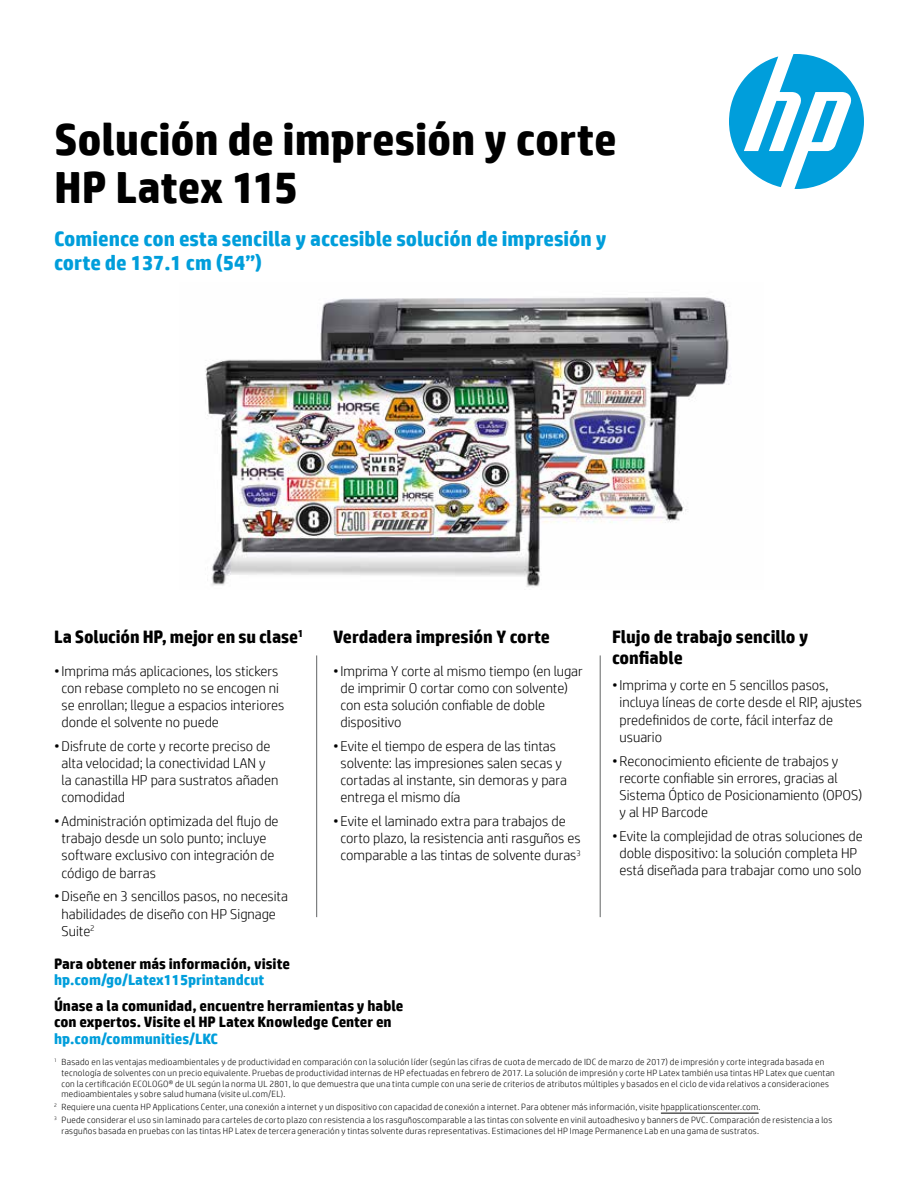
<style>
.page{position:relative;width:918px;height:1188px;background:#fff}
.page>*{position:absolute;margin:0;border:0;box-sizing:border-box;transform-origin:0 0}
.t1{font:700 45px/48px "HP Simplified";letter-spacing:-.005em;color:#000}
.t2{font:700 21px/24px "HP Simplified";color:#009edb}
.t3{font:700 18px/21.6px "HP Simplified";letter-spacing:-.005em;color:#000}
.t4{font:700 15px/16.5px "HP Simplified";color:#000}
.t5{font:700 15px "HP Simplified";color:#009edb}
.t6{font:300 14.25px/17.1px "HP Simplified";color:#000}
.t7{font:300 9px/10.8px "HP Simplified";letter-spacing:.03em;color:#000}
</style>
<div class="page">
<svg style="left:729px;top:54px;width:135px;height:135px"></svg>
<img style="left:205px;top:297px;width:525px;height:290px">
<hr style="left:316px;top:655px;width:1px;height:262px;background:#626465">
<hr style="left:600px;top:655px;width:1px;height:262px;background:#626465">
<hr style="left:661px;top:1113px;width:98px;height:1px;background:#000">
<h1 class="t1" style="left:54px;top:116px;width:564px">Solución de impresión y corte<br>HP Latex 115</h1>
<h2 class="t2" style="left:54px;top:227px;width:554px">Comience con esta sencilla y accesible solución de impresión y corte de 137.1 cm (54”)</h2>
<p class="t3" style="left:54px;top:626px;width:251px">La Solución HP, mejor en su clase<sup>1</sup></p>
<p class="t6" style="left:62px;top:662px;width:224px;text-indent:-8px">•Imprima más aplicaciones, los stickers con rebase completo no se encogen ni se enrollan; llegue a espacios interiores donde el solvente no puede</p>
<p class="t6" style="left:62px;top:737px;width:218px;text-indent:-8px">•Disfrute de corte y recorte preciso de alta velocidad; la conectividad LAN y la canastilla HP para sustratos añaden comodidad</p>
<p class="t6" style="left:62px;top:812px;width:218px;text-indent:-8px">•Administración optimizada del flujo de trabajo desde un solo punto; incluye software exclusivo con integración de código de barras</p>
<p class="t6" style="left:62px;top:888px;width:228px;text-indent:-8px">•Diseñe en 3 sencillos pasos, no necesita habilidades de diseño con HP Signage<br>Suite<sup>2</sup></p>
<p class="t3" style="left:333px;top:626px;width:218px">Verdadera impresión Y corte</p>
<p class="t6" style="left:341px;top:662px;width:244px;text-indent:-8px">•Imprima Y corte al mismo tiempo (en lugar de imprimir O cortar como con solvente) con esta solución confiable de doble dispositivo</p>
<p class="t6" style="left:341px;top:737px;width:228px;text-indent:-8px">• Evite el tiempo de espera de las tintas solvente: las impresiones salen secas y cortadas al instante, sin demoras y para entrega el mismo día</p>
<p class="t6" style="left:341px;top:812px;width:242px;text-indent:-8px">• Evite el laminado extra para trabajos de corto plazo, la resistencia anti rasguños es comparable a las tintas de solvente duras<sup>3</sup></p>
<p class="t4" style="left:54px;top:955px;width:237px">Para obtener más información, visite</p>
<p class="t5" style="left:54px;top:970px;width:212px">hp.com/go/Latex115printandcut</p>
<p class="t4" style="left:54px;top:998px;width:351px">Únase a la comunidad, encuentre herramientas y hable con expertos. Visite el HP Latex Knowledge Center en</p>
<p class="t5" style="left:54px;top:1029px;width:166px">hp.com/communities/LKC</p>
<p class="t3" style="left:612px;top:626px;width:198px">Flujo de trabajo sencillo y confiable</p>
<p class="t6" style="left:620px;top:676px;width:244px;text-indent:-8px">•Imprima y corte en 5 sencillos pasos, incluya líneas de corte desde el RIP, ajustes predefinidos de corte, fácil interfaz de usuario</p>
<p class="t6" style="left:620px;top:752px;width:244px;text-indent:-8px">•Reconocimiento eficiente de trabajos y recorte confiable sin errores, gracias al Sistema Óptico de Posicionamiento (OPOS) y al HP Barcode</p>
<p class="t6" style="left:612px;top:827px;width:252px;text-align:center">• Evite la complejidad de otras soluciones de doble dispositivo: la solución completa HP está diseñada para trabajar como uno solo</p>
<p class="t7" style="left:62px;top:1056px;width:775px;text-indent:-7px"><sup>1</sup> Basado en las ventajas medioambientales y de productividad en comparación con la solución líder (según las cifras de cuota de mercado de IDC de marzo de 2017) de impresión y corte integrada basada en tecnología de solventes con un precio equivalente. Pruebas de productividad internas de HP efectuadas en febrero de 2017. La solución de impresión y corte HP Latex también usa tintas HP Latex que cuentan con la certificación ECOLOGO® de UL según la norma UL 2801, lo que demuestra que una tinta cumple con una serie de criterios de atributos múltiples y basados en el ciclo de vida relativos a consideraciones medioambientales y sobre salud humana (visite ul.com/EL).</p>
<p class="t7" style="left:54px;top:1100px;width:780px;line-height:12.9px"><sup>2</sup> Requiere una cuenta HP Applications Center, una conexión a internet y un dispositivo con capacidad de conexión a internet. Para obtener más información, visite hpapplicationscenter.com.<br><sup>3</sup> Puede considerar el uso sin laminado para carteles de corto plazo con resistencia a los rasguñoscomparable a las tintas con solvente en vinil autoadhesivo y banners de PVC. Comparación de resistencia a los</p>
<p class="t7" style="left:62px;top:1125px;width:699px">rasguños basada en pruebas con las tintas HP Latex de tercera generación y tintas solvente duras representativas. Estimaciones del HP Image Permanence Lab en una gama de sustratos.</p>
</div>
